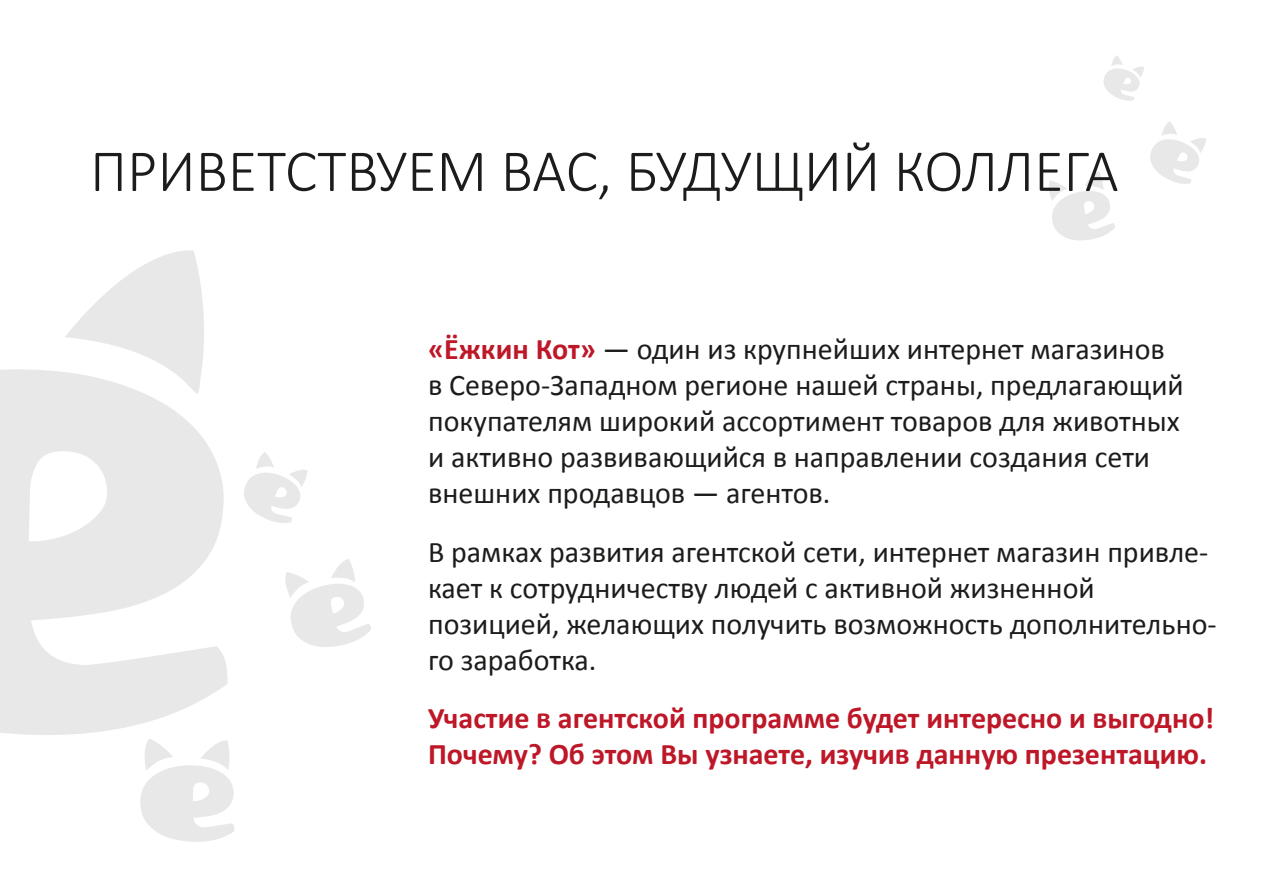
<style>
.page{position:relative;width:1263px;height:893px;background:#fff}
.page>*{position:absolute;margin:0;border:0;box-sizing:border-box;transform-origin:0 0}
.t1{font:300 60px "Calibri";color:#1c1c1b}
.t2{font:30px/36px "Calibri";color:#1c1c1b}
.t3{font:700 30px/36px "Calibri";color:#bd1728}
.s1{font-weight:700;color:#bd1728}
</style>
<div class="page">
<svg style="left:0;top:250px;width:228px;height:485px;fill:#e8e8e8"></svg>
<svg style="left:140px;top:739px;width:94px;height:103px"></svg>
<svg style="left:285px;top:559px;width:86px;height:88px"></svg>
<svg style="left:244px;top:452px;width:64px;height:71px"></svg>
<svg style="left:1049px;top:172px;width:66px;height:68px"></svg>
<svg style="left:1150px;top:121px;width:56px;height:63px"></svg>
<svg style="left:1103px;top:55px;width:41px;height:46px"></svg>
<h1 class="t1" style="left:90px;top:134px;width:1030px">ПРИВЕТСТВУЕМ ВАС, БУДУЩИЙ КОЛЛЕГА</h1>
<p class="t2" style="left:428px;top:331px;width:757px"><span class="s1">«Ёжкин Кот»</span> — один из крупнейших интернет магазинов в Северо-Западном регионе нашей страны, предлагающий покупателям широкий ассортимент товаров для животных и активно развивающийся в направлении создания сети внешних продавцов — агентов.</p>
<p class="t2" style="left:428px;top:534px;width:790px">В рамках развития агентской сети, интернет магазин привле&shy;кает к сотрудничеству людей с активной жизненной позицией, желающих получить возможность дополнительно&shy;го заработка.</p>
<p class="t3" style="left:428px;top:700px;width:788px">Участие в агентской программе будет интересно и выгодно!<br>Почему? Об этом Вы узнаете, изучив данную презентацию.</p>
</div>
